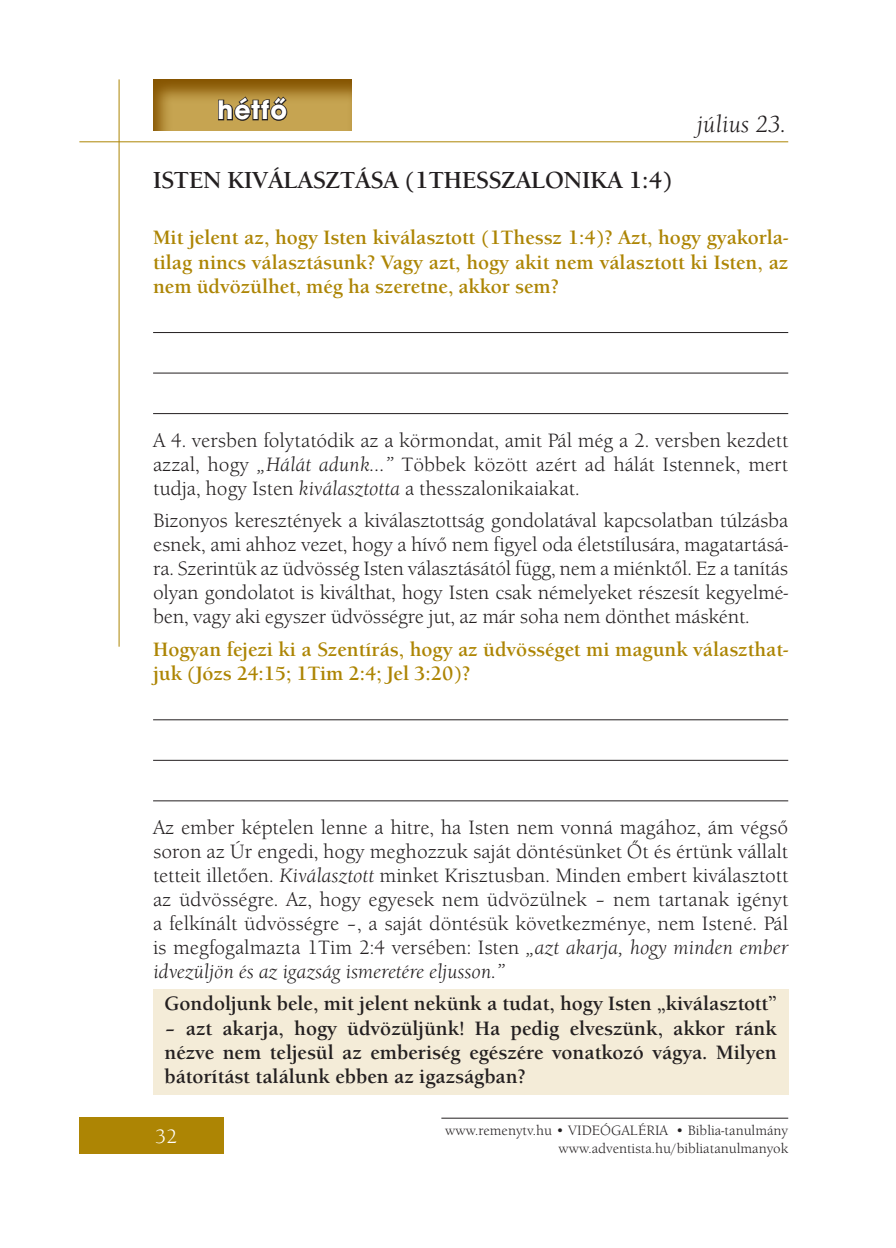
<style>
.page{position:relative;width:896px;height:1248px;background:#fff}
.page>*{position:absolute;margin:0;border:0;box-sizing:border-box;transform-origin:0 0}
.t1{font:700 28px "Avant Gar Got Itc TEE";letter-spacing:.04em;color:#fff}
.t2{font:700 24px "Berkeley Old Sty Itc TEE";color:#231f20}
.t3{font:italic 24px "Berkeley Old Sty Itc TEE";color:#231f20}
.t4{font:20px/24px "Berkeley Old Sty Itc TEE";color:#231f20;text-align:justify}
.t5{font:700 20px/24px "Berkeley Old Sty Itc TEE";color:#ad8504;text-align:justify}
.t6{font:700 20px/24px "Berkeley Old Sty Itc TEE";color:#231f20;text-align:justify}
.t7{font:20px "Berkeley Old Sty Itc TEE";color:#fff}
.t8{font:14px/18px "Berkeley Old Sty Itc TEE";color:#231f20;text-align:right}
.s1{font-style:italic}
</style>
<div class="page">
<div style="left:79px;top:1117px;width:145px;height:36px;background:#ad8504"></div>
<hr style="left:79px;top:141px;width:709px;height:1px;background:#ad8504">
<hr style="left:119px;top:79px;width:1px;height:567px;background:#ad8504">
<hr style="left:441px;top:1117px;width:347px;height:1px;background:#231f20">
<div style="left:153px;top:989px;width:635px;height:105px;background:#f4ecd8"></div>
<svg style="left:153px;top:79px;width:199px;height:52px;background:#b18a37"></svg>
<svg style="left:217px;top:95px;width:71px;height:27px;background:#816b3a"></svg>
<hr style="left:153px;top:332px;width:635px;height:1px;background:#231f20">
<hr style="left:153px;top:372px;width:635px;height:1px;background:#231f20">
<hr style="left:153px;top:413px;width:635px;height:1px;background:#231f20">
<hr style="left:153px;top:719px;width:635px;height:1px;background:#231f20">
<hr style="left:153px;top:759px;width:635px;height:1px;background:#231f20">
<hr style="left:153px;top:800px;width:635px;height:1px;background:#231f20">
<h1 class="t1" style="left:218px;top:93px;width:71px">hétfő</h1>
<p class="t3" style="left:696px;top:110px;width:91px">július 23.</p>
<p class="t2" style="left:153px;top:166px;width:521px">ISTEN KIVÁLASZTÁSA (1THESSZALONIKA 1:4)</p>
<p class="t5" style="left:153px;top:226px;width:636px">Mit jelent az, hogy Isten kiválasztott (1Thessz 1:4)? Azt, hogy gyakorla&shy;tilag nincs választásunk? Vagy azt, hogy akit nem választott ki Isten, az nem üdvözülhet, még ha szeretne, akkor sem?</p>
<p class="t4" style="left:153px;top:428px;width:636px">A 4. versben folytatódik az a körmondat, amit Pál még a 2. versben kezdett azzal, hogy <span class="s1">„Hálát adunk…”</span> Többek között azért ad hálát Istennek, mert tudja, hogy Isten <span class="s1">kiválasztotta</span> a thesszalonikaiakat.</p>
<p class="t4" style="left:153px;top:508px;width:637px">Bizonyos keresztények a kiválasztottság gondolatával kapcsolatban túlzásba esnek, ami ahhoz vezet, hogy a hívő nem figyel oda életstílusára, magatartásá&shy;ra. Szerintük az üdvösség Isten választásától függ, nem a miénktől. Ez a tanítás olyan gondolatot is kiválthat, hogy Isten csak némelyeket részesít kegyelmé&shy;ben, vagy aki egyszer üdvösségre jut, az már soha nem dönthet másként.</p>
<p class="t5" style="left:153px;top:637px;width:636px">Hogyan fejezi ki a Szentírás, hogy az üdvösséget mi magunk választhat&shy;juk (Józs 24:15; 1Tim 2:4; Jel 3:20)?</p>
<p class="t4" style="left:153px;top:815px;width:637px">Az ember képtelen lenne a hitre, ha Isten nem vonná magához, ám végső soron az Úr engedi, hogy meghozzuk saját döntésünket Őt és értünk vállalt tetteit illetően. <span class="s1">Kiválasztott</span> minket Krisztusban. Minden embert kiválasztott az üdvösségre. Az, hogy egyesek nem üdvözülnek – nem tartanak igényt a felkínált üdvösségre –, a saját döntésük következménye, nem Istené. Pál is megfogalmazta 1Tim 2:4 versében: Isten <span class="s1">„azt akarja, hogy minden ember idvezüljön és az igazság ismeretére eljusson.”</span></p>
<p class="t6" style="left:164px;top:991px;width:614px">Gondoljunk bele, mit jelent nekünk a tudat, hogy Isten „kiválasztott”</p>
<p class="t6" style="left:164px;top:1015px;width:614px">– azt akarja, hogy üdvözüljünk! Ha pedig elveszünk, akkor ránk nézve nem teljesül az emberiség egészére vonatkozó vágya. Milyen bátorítást találunk ebben az igazságban?</p>
<p class="t7" style="left:155px;top:1124px;width:23px">32</p>
<p class="t8" style="left:445px;top:1121px;width:344px">www.remenytv.hu • VIDEÓGALÉRIA • Biblia-tanulmány www.adventista.hu/bibliatanulmanyok</p>
</div>
